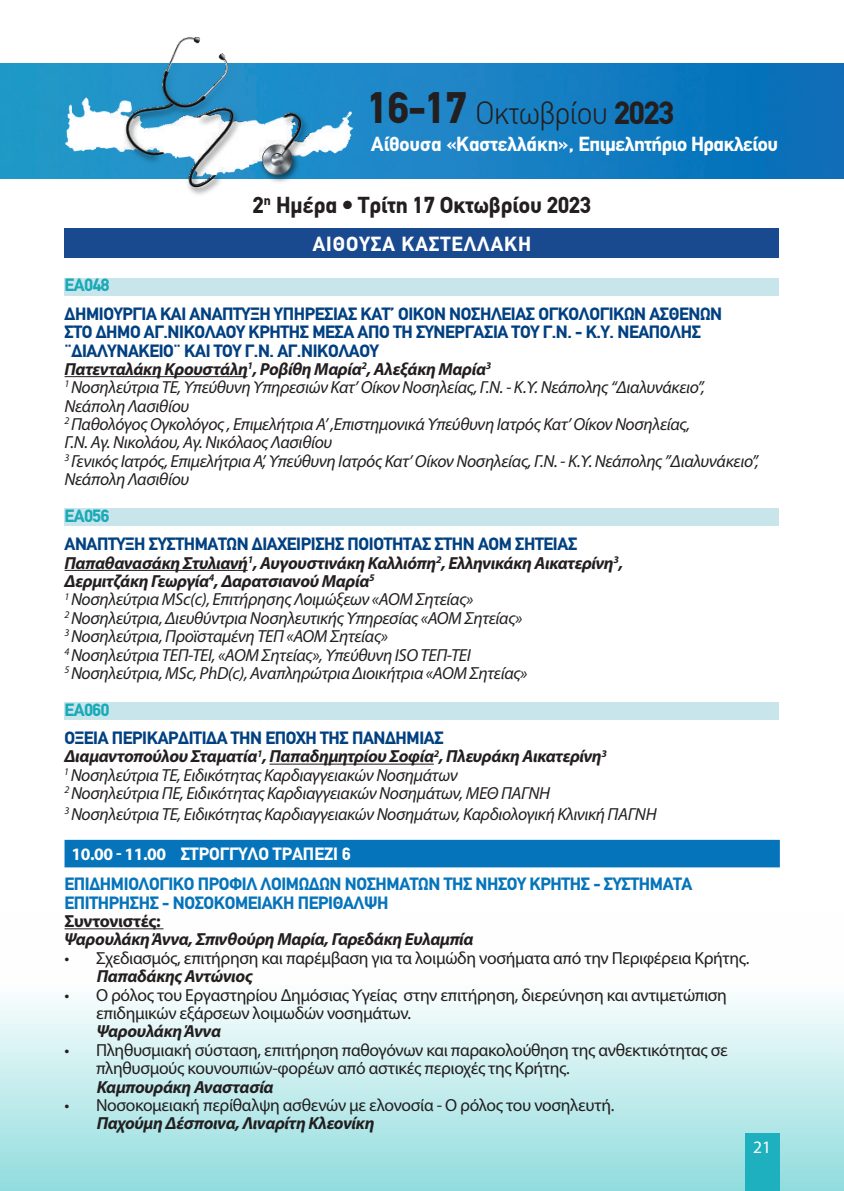
<style>
.page{position:relative;width:844px;height:1191px;background:#fff}
.page>*{position:absolute;margin:0;border:0;box-sizing:border-box;transform-origin:0 0}
.t1{font:300 31.68px "CF Din";letter-spacing:-.02em;color:#231f20}
.t2{font:700 22.75px "CF Din";color:#231f20}
.t3{font:700 20.12px "CF Din";letter-spacing:.05em;color:#fff}
.t4{font:700 19.95px "CF Din";letter-spacing:-.02em;color:#fff}
.t5{font:italic 17.5px/18.4px "Myriad Pro";letter-spacing:-.02em;color:#231f20}
.t6{font:17.5px/18.4px "Myriad Pro";letter-spacing:-.02em;color:#231f20}
.t7{font:700 17.5px/18.4px "CF Din";letter-spacing:-.02em;color:#014081}
.t8{font:italic 700 17.5px "Myriad Pro";letter-spacing:-.02em;color:#231f20}
.t9{font:700 17.5px/29.9px "CF Din";letter-spacing:-.02em;color:#0574bb}
.t10{font:700 17.5px "CF Din";letter-spacing:-.02em;color:#19aab7}
.t11{font:700 17.5px "Myriad Pro";letter-spacing:-.02em;color:#231f20}
.t12{font:17.5px "Myriad Pro";color:#fff}
.s1{font-weight:700;font-size:43.4px}
.s2{font-weight:700}
.s3{font-family:"Myriad Pro";color:#fff}
.s4{color:#fff}
</style>
<div class="page">
<div style="left:0;top:912px;width:843px;height:279px;background:linear-gradient(to bottom,#fff,#97dee0)"></div>
<div style="left:744px;top:1133px;width:35px;height:58px;background:#1eb0be"></div>
<img style="left:0;top:63px;width:843px;height:115px">
<img style="left:56px;top:37px;width:300px;height:158px">
<div style="left:64px;top:228px;width:715px;height:30px;background:#19498f"></div>
<div style="left:64px;top:278px;width:715px;height:18px;background:#c8e5ec"></div>
<hr style="left:64px;top:376px;width:183px;height:1px;background:#231f20">
<div style="left:64px;top:508px;width:715px;height:18px;background:#c8e5ec"></div>
<hr style="left:64px;top:570px;width:184px;height:1px;background:#231f20">
<div style="left:64px;top:702px;width:715px;height:18px;background:#c8e5ec"></div>
<hr style="left:269px;top:763px;width:165px;height:1px;background:#231f20">
<div style="left:64px;top:840px;width:715px;height:27px;background:#0574bb"></div>
<hr style="left:64px;top:928px;width:99px;height:1px;background:#231f20">
<h1 class="t1" style="left:367px;top:96px;width:308px"><span class="s1">16-17</span> Οκτωβρίου <span class="s2">2023</span></h1>
<p class="t4" style="left:371px;top:133px;width:408px">Αίθουσα «Καστελλάκη», Επιμελητήριο Ηρακλείου</p>
<h2 class="t2" style="left:253px;top:193px;width:339px">2<sup>η</sup> Ημέρα • Tρίτη 17 Οκτωβρίου 2023</h2>
<p class="t3" style="left:312px;top:233px;width:220px">ΑΙΘΟΥΣΑ ΚΑΣΤΕΛΛΑΚΗ</p>
<p class="t10" style="left:64px;top:276px;width:46px">ΕΑ048</p>
<p class="t7" style="left:64px;top:305px;width:659px">ΔΗΜΙΟΥΡΓΙΑ ΚΑΙ ΑΝΑΠΤΥΞΗ ΥΠΗΡΕΣΙΑΣ ΚΑΤ’ ΟΙΚΟΝ ΝΟΣΗΛΕΙΑΣ ΟΓΚΟΛΟΓΙΚΩΝ ΑΣΘΕΝΩΝ<br>ΣΤΟ ΔΗΜΟ ΑΓ.ΝΙΚΟΛΑΟΥ ΚΡΗΤΗΣ ΜΕΣΑ ΑΠΟ ΤΗ ΣΥΝΕΡΓΑΣΙΑ ΤΟΥ Γ.Ν. - Κ.Υ. ΝΕΑΠΟΛΗΣ ¨ΔΙΑΛΥΝΑΚΕΙΟ¨ ΚΑΙ ΤΟΥ Γ.Ν. ΑΓ.ΝΙΚΟΛΑΟΥ</p>
<p class="t5" style="left:64px;top:359px;width:695px"><span class="s2">Πατενταλάκη Κρουστάλη</span><sup>1</sup><span class="s2">, Ροβίθη Μαρία</span><sup>2</sup><span class="s2">, Αλεξάκη Μαρία</span><sup>3<br></sup><sup>1</sup> Νοσηλεύτρια ΤΕ, Υπεύθυνη Υπηρεσιών Κατ’ Οίκον Νοσηλείας, Γ.Ν. - Κ.Υ. Νεάπολης “Διαλυνάκειο”, Νεάπολη Λασιθίου<br><sup>2</sup> Παθολόγος Ογκολόγος , Επιμελήτρια Α’ ,Επιστημονικά Υπεύθυνη Ιατρός Κατ’ Οίκον Νοσηλείας,<br>Γ.Ν. Αγ. Νικολάου, Αγ. Νικόλαος Λασιθίου<br><sup>3</sup> Γενικός Ιατρός, Επιμελήτρια Α’, Υπεύθυνη Ιατρός Κατ’ Οίκον Νοσηλείας, Γ.Ν. - Κ.Υ. Νεάπολης ”Διαλυνάκειο”, Νεάπολη Λασιθίου</p>
<p class="t10" style="left:64px;top:506px;width:46px">ΕΑ056</p>
<p class="t7" style="left:64px;top:535px;width:514px">ΑΝΑΠΤΥΞΗ ΣΥΣΤΗΜΑΤΩΝ ΔΙΑΧΕΙΡΙΣΗΣ ΠΟΙΟΤΗΤΑΣ ΣΤΗΝ ΑΟΜ ΣΗΤΕΙΑΣ</p>
<p class="t5" style="left:64px;top:553px;width:560px"><span class="s2">Παπαθανασάκη Στυλιανή</span><sup>1</sup><span class="s2">, Αυγουστινάκη Καλλιόπη</span><sup>2</sup><span class="s2">, Ελληνικάκη Αικατερίνη</span><sup>3</sup><span class="s2">, Δερμιτζάκη Γεωργία</span><sup>4</sup><span class="s2">, Δαρατσιανού Μαρία</span><sup>5<br></sup><sup>1</sup> Νοσηλεύτρια ΜSc(c), Επιτήρησης Λοιμώξεων «ΑΟΜ Σητείας»<br><sup>2</sup> Νοσηλεύτρια, Διευθύντρια Νοσηλευτικής Υπηρεσίας «ΑΟΜ Σητείας»<br><sup>3</sup> Νοσηλεύτρια, Προϊσταμένη ΤΕΠ «ΑΟΜ Σητείας»<br><sup>4</sup> Νοσηλεύτρια ΤΕΠ-ΤΕΙ, «ΑΟΜ Σητείας», Υπεύθυνη ISO ΤΕΠ-ΤΕΙ<br><sup>5</sup> Νοσηλεύτρια, ΜSc, PhD(c), Αναπληρώτρια Διοικήτρια «ΑΟΜ Σητείας»</p>
<p class="t10" style="left:64px;top:700px;width:46px">ΕΑ060</p>
<p class="t7" style="left:64px;top:729px;width:380px">ΟΞΕΙΑ ΠΕΡIΚΑΡΔΙΤΙΔΑ ΤΗΝ ΕΠΟΧΗ ΤΗΣ ΠΑΝΔΗΜΙΑΣ</p>
<p class="t5" style="left:64px;top:747px;width:544px"><span class="s2">Διαμαντοπούλου Σταματία</span><sup>1</sup><span class="s2">, Παπαδημητρίου Σοφία</span><sup>2</sup><span class="s2">, Πλευράκη Αικατερίνη</span><sup>3<br></sup><sup>1</sup> Νοσηλεύτρια ΤΕ, Ειδικότητας Καρδιαγγειακών Νοσημάτων<br><sup>2</sup> Νοσηλεύτρια ΠΕ, Ειδικότητας Καρδιαγγειακών Νοσημάτων, ΜΕΘ ΠΑΓΝΗ</p>
<p class="t5" style="left:64px;top:805px;width:593px"><sup>3</sup> Νοσηλεύτρια ΤΕ, Ειδικότητας Καρδιαγγειακών Νοσημάτων, Καρδιολογική Κλινική ΠΑΓΝΗ</p>
<p class="t9" style="left:64px;top:839px;width:629px;text-indent:7px"><span class="s3">10.00 - 11.00</span> <span class="s4">ΣΤΡΟΓΓΥΛΌ ΤΡΑΠΈΖΙ 6<br></span>ΕΠΙΔΗΜΙΟΛΟΓΙΚΟ ΠΡΟΦΙΛ ΛΟΙΜΩΔΩΝ ΝΟΣΗΜΑΤΩΝ ΤΗΣ ΝΗΣΟΥ ΚΡΗΤΗΣ - ΣΥΣΤΗΜΑΤΑ</p>
<p class="t9" style="left:64px;top:888px;width:325px">ΕΠΙΤΗΡΗΣΗΣ - ΝΟΣΟΚΟΜΕΙΑΚΗ ΠΕΡΙΘΑΛΨΗ</p>
<p class="t11" style="left:64px;top:909px;width:98px">Συντονιστές:</p>
<p class="t8" style="left:64px;top:928px;width:410px">Ψαρουλάκη Άννα, Σπινθούρη Μαρία, Γαρεδάκη Ευλαμπία</p>
<p class="t6" style="left:64px;top:948px;width:686px">• Σχεδιασμός, επιτήρηση και παρέμβαση για τα λοιμώδη νοσήματα από την Περιφέρεια Κρήτης.</p>
<p class="t8" style="left:97px;top:965px;width:157px">Παπαδάκης Αντώνιος</p>
<p class="t6" style="left:96px;top:985px;width:632px;text-indent:-31px">• Ο ρόλος του Εργαστηρίου Δημόσιας Υγείας στην επιτήρηση, διερεύνηση και αντιμετώπιση επιδημικών εξάρσεων λοιμωδών νοσημάτων.</p>
<p class="t8" style="left:97px;top:1020px;width:126px">Ψαρουλάκη Άννα</p>
<p class="t6" style="left:96px;top:1040px;width:633px;text-indent:-32px">• Πληθυσμιακή σύσταση, επιτήρηση παθογόνων και παρακολούθηση της ανθεκτικότητας σε πληθυσμούς κουνουπιών-φορέων από αστικές περιοχές της Κρήτης.</p>
<p class="t8" style="left:97px;top:1075px;width:178px">Καμπουράκη Αναστασία</p>
<p class="t6" style="left:64px;top:1095px;width:551px">• Νοσοκομειακή περίθαλψη ασθενών με ελονοσία - Ο ρόλος του νοσηλευτή.</p>
<p class="t8" style="left:97px;top:1112px;width:279px">Παχούμη Δέσποινα, Λιναρίτη Κλεονίκη</p>
<p class="t12" style="left:752px;top:1136px;width:19px">21</p>
</div>
